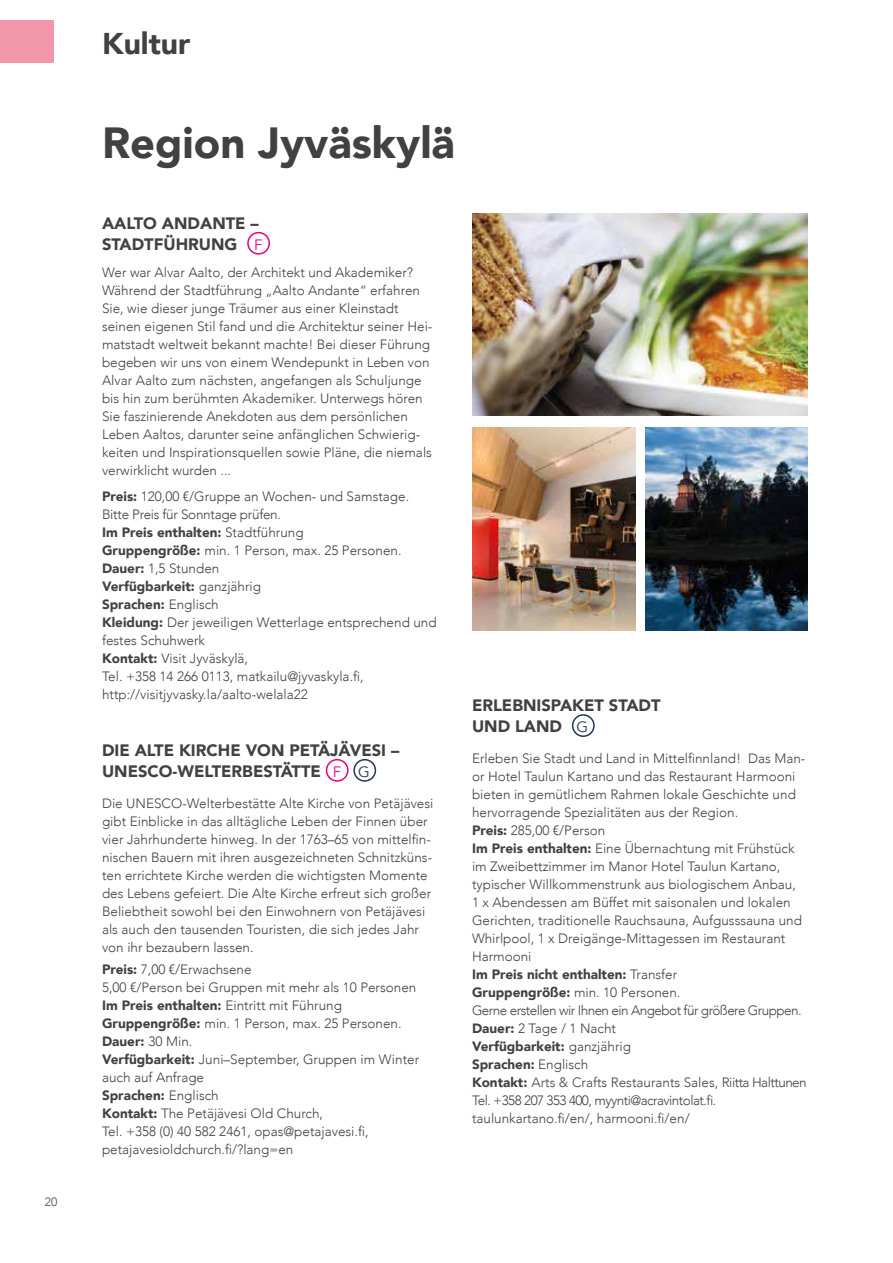
<style>
.page{position:relative;width:893px;height:1263px;background:#fff}
.page>*{position:absolute;margin:0;border:0;box-sizing:border-box;transform-origin:0 0}
.t1{font:900 43.5px "Avenir";color:#424142}
.t2{font:900 30px "Avenir";color:#424142}
.t3{font:900 16.5px/21px "Avenir";color:#424142}
.t4{font:300 13.5px/18px "Avenir";color:#424142}
.t5{font:300 12px "Avenir";color:#424142}
.s1{font-weight:400;font-size:15px;color:#e6007d}
.s2{font-weight:900}
.s3{font-weight:400;font-size:15px;color:#243456}
</style>
<div class="page">
<div style="left:0;top:20px;width:54px;height:42px;background:#f296ab"></div>
<img style="left:472px;top:213px;width:336px;height:202px">
<div style="left:247px;top:232px;width:23px;height:23px;border:2px solid #e6007d;border-radius:50%"></div>
<div style="left:326px;top:759px;width:22px;height:23px;border:2px solid #e6007d;border-radius:50%"></div>
<div style="left:353px;top:759px;width:23px;height:23px;border:2px solid #243456;border-radius:50%"></div>
<div style="left:572px;top:714px;width:23px;height:23px;border:2px solid #243456;border-radius:50%"></div>
<img style="left:645px;top:428px;width:163px;height:202px">
<img style="left:472px;top:428px;width:163px;height:202px">
<p class="t5" style="left:45px;top:1195px;width:14px">20</p>
<h2 class="t2" style="left:102px;top:26px;width:90px">Kultur</h2>
<h1 class="t1" style="left:102px;top:118px;width:354px">Region Jyväskylä</h1>
<p class="t3" style="left:102px;top:213px;width:162px">AALTO ANDANTE –<br>STADTFÜHRUNG <span class="s1">F</span></p>
<p class="t4" style="left:102px;top:263px;width:332px">Wer war Alvar Aalto, der Architekt und Akademiker?<br>Während der Stadtführung „Aalto Andante“ erfahren Sie, wie dieser junge Träumer aus einer Kleinstadt seinen eigenen Stil fand und die Architektur seiner Hei&shy;matstadt weltweit bekannt machte! Bei dieser Führung begeben wir uns von einem Wendepunkt in Leben von Alvar Aalto zum nächsten, angefangen als Schuljunge bis hin zum berühmten Akademiker . Unterwegs hören Sie faszinierende Anekdoten aus dem persönlichen Leben Aaltos, darunter seine anfänglichen Schwierig&shy;keiten und Inspirationsquellen sowie Pläne, die niemals verwirklicht wurden . . .</p>
<p class="t4" style="left:102px;top:488px;width:336px"><span class="s2">Preis:</span> 120,00 €/Gruppe an Wochen- und Samstage .<br>Bitte Preis für Sonntage prüfen .<br><span class="s2">Im Preis enthalten:</span> Stadtführung<br><span class="s2">Gruppengröße:</span> min . 1 Person, max . 25 Personen .<br><span class="s2">Dauer:</span> 1,5 Stunden<br><span class="s2">Verfügbarkeit:</span> ganzjährig<br><span class="s2">Sprachen:</span> Englisch<br><span class="s2">Kleidung:</span> Der jeweiligen Wetterlage entsprechend und festes Schuhwerk<br><span class="s2">Kontakt:</span> Visit Jyväskylä,<br>Tel. +358 14 266 0113, matkailu@jyvaskyla.fi, http://visitjyvasky .la/aalto-welala22</p>
<p class="t3" style="left:102px;top:740px;width:299px">DIE ALTE KIRCHE VON PETÄJÄVESI –<br>UNESCO-WELTERBESTÄTTE <span class="s1">F</span> <span class="s3">G</span></p>
<p class="t4" style="left:102px;top:794px;width:333px">Die UNESCO-Welterbestätte Alte Kirche von Petäjävesi gibt Einblicke in das alltägliche Leben der Finnen über vier Jahrhunderte hinweg. In der 1763–65 von mittelfin&shy;nischen Bauern mit ihren ausgezeichneten Schnitzküns&shy;ten errichtete Kirche werden die wichtigsten Momente des Lebens gefeiert . Die Alte Kirche erfreut sich großer Beliebtheit sowohl bei den Einwohnern von Petäjävesi als auch den tausenden Touristen, die sich jedes Jahr von ihr bezaubern lassen .</p>
<p class="t4" style="left:102px;top:961px;width:319px"><span class="s2">Preis:</span> 7,00 €/Erwachsene<br>5,00 €/Person bei Gruppen mit mehr als 10 Personen <span class="s2">Im Preis enthalten:</span> Eintritt mit Führung <span class="s2">Gruppengröße:</span> min . 1 Person, max . 25 Personen .<br><span class="s2">Dauer:</span> 30 Min .<br><span class="s2">Verfügbarkeit:</span> Juni–September, Gruppen im Winter auch auf Anfrage<br><span class="s2">Sprachen:</span> Englisch<br><span class="s2">Kontakt:</span> The Petäjävesi Old Church,<br>Tel. +358 (0) 40 582 2461, opas@petajavesi.fi, petajavesioldchurch.fi/?lang=en</p>
<p class="t3" style="left:472px;top:695px;width:190px">ERLEBNISPAKET STADT<br>UND LAND <span class="s3">G</span></p>
<p class="t4" style="left:472px;top:750px;width:336px">Erleben Sie Stadt und Land in Mittelfinnland! Das Man&shy;or Hotel Taulun Kartano und das Restaurant Harmooni bieten in gemütlichem Rahmen lokale Geschichte und hervorragende Spezialitäten aus der Region .<br><span class="s2">Preis:</span> 285,00 €/Person<br><span class="s2">Im Preis enthalten:</span> Eine Übernachtung mit Frühstück im Zweibettzimmer im Manor Hotel Taulun Kartano, typischer Willkommenstrunk aus biologischem Anbau,<br>1 x Abendessen am Büffet mit saisonalen und lokalen Gerichten, traditionelle Rauchsauna, Aufgusssauna und Whirlpool, 1 x Dreigänge-Mittagessen im Restaurant Harmooni<br><span class="s2">Im Preis nicht enthalten:</span> Transfer<br><span class="s2">Gruppengröße:</span> min . 10 Personen .<br>Gerne erstellen wir Ihnen ein Angebot für größere Gruppen .<br><span class="s2">Dauer:</span> 2 Tage / 1 Nacht<br><span class="s2">Verfügbarkeit:</span> ganzjährig<br><span class="s2">Sprachen:</span> Englisch<br><span class="s2">Kontakt:</span> Arts &amp; Crafts Restaurants Sales, Riitta Halttunen Tel. +358 207 353 400, myynti@acravintolat.fi. taulunkartano.fi/en/, harmooni.fi/en/</p>
</div>
